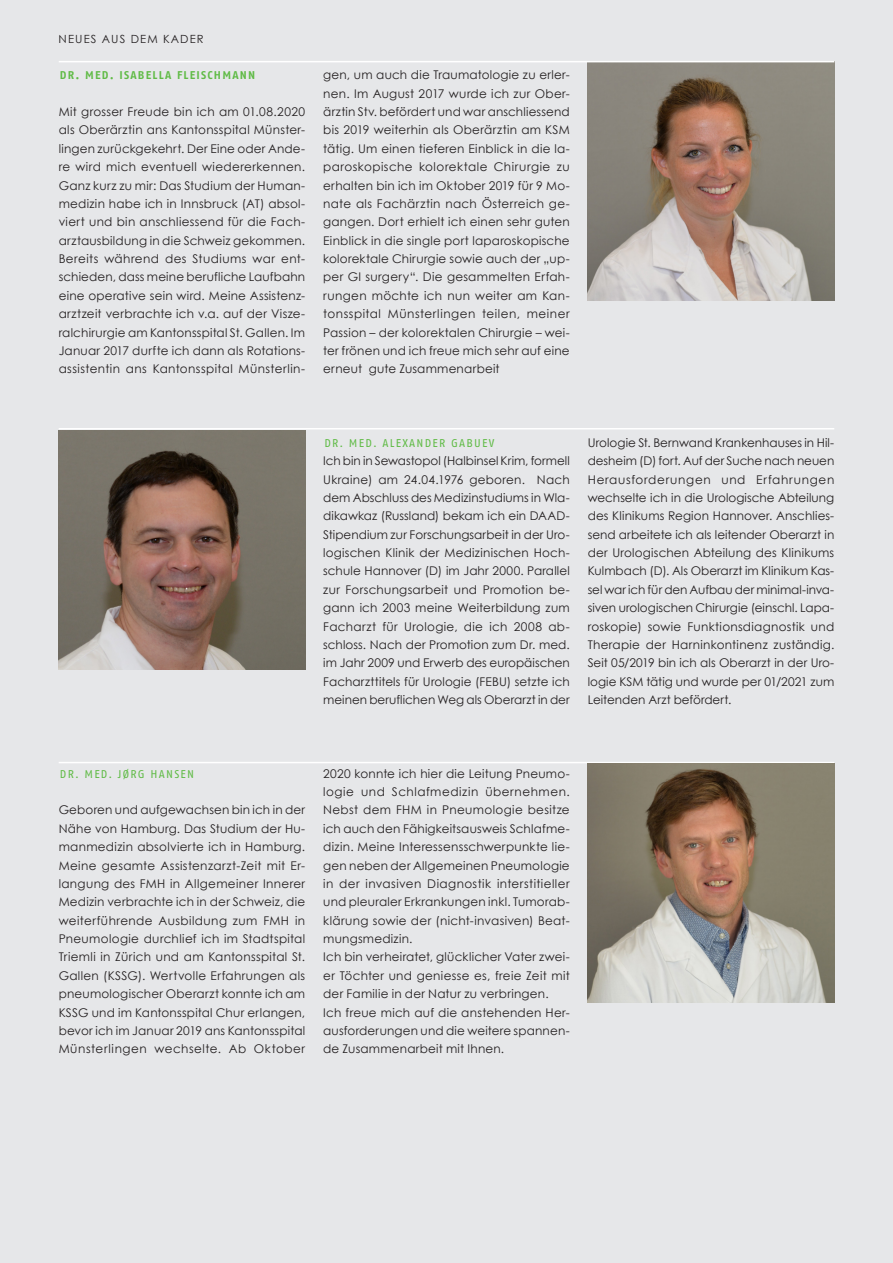
<style>
.page{position:relative;width:893px;height:1263px;background:#e6e7e9}
.page>*{position:absolute;margin:0;border:0;box-sizing:border-box;transform-origin:0 0}
.Lauftext{font:12px/18.3px "Century Gothic";letter-spacing:.015em;color:#231f20;text-align:justify}
.Überschrift_1{font:11.25px "Fago OT";letter-spacing:.11em;color:#60bb46}
.Überschrift_1-2{font:700 11.25px "Fago OT";letter-spacing:.11em;color:#60bb46}
.Überschrift_1-3{font:11.25px "Century Gothic";letter-spacing:.1em;color:#231f20}
</style>
<div class="page">
<hr style="left:59px;top:428px;width:775px;height:1px;background:#fff">
<hr style="left:59px;top:762px;width:775px;height:1px;background:#fff">
<img style="left:588px;top:62px;width:246px;height:239px">
<img style="left:588px;top:763px;width:246px;height:239px">
<img style="left:59px;top:431px;width:246px;height:239px">
<hr style="left:59px;top:61px;width:775px;height:1px;background:#fff">
<p class="Überschrift_1-3" style="left:59px;top:31px;width:147px">NEUES AUS DEM KADER</p>
<p class="Überschrift_1-2" style="left:60px;top:69px;width:197px">DR. MED. ISABELLA FLEISCHMANN</p>
<p class="Lauftext" style="left:59px;top:102px;width:248px">Mit grosser Freude bin ich am 01.08.2020 als Oberärztin ans Kantonsspital Münster&shy;lingen zurückgekehrt. Der Eine oder Ande&shy;re wird mich eventuell wiedererkennen.<br>Ganz kurz zu mir: Das Studium der Human&shy;medizin habe ich in Innsbruck (AT) absol&shy;viert und bin anschliessend für die Fach&shy;arztausbildung in die Schweiz gekommen.<br>Bereits während des Studiums war ent&shy;schieden, dass meine berufliche Laufbahn eine operative sein wird. Meine Assistenz&shy;arztzeit verbrachte ich v.a. auf der Visze&shy;ralchirurgie am Kantonsspital St. Gallen. Im Januar 2017 durfte ich dann als Rotations&shy;assistentin ans Kantonsspital Münsterlin-</p>
<p class="Lauftext" style="left:323px;top:66px;width:248px">gen, um auch die Traumatologie zu erler&shy;nen. Im August 2017 wurde ich zur Ober&shy;ärztin Stv. befördert und war anschliessend bis 2019 weiterhin als Oberärztin am KSM tätig. Um einen tieferen Einblick in die la&shy;paroskopische kolorektale Chirurgie zu erhalten bin ich im Oktober 2019 für 9 Mo&shy;nate als Fachärztin nach Österreich ge&shy;gangen. Dort erhielt ich einen sehr guten Einblick in die single port laparoskopische kolorektale Chirurgie sowie auch der „up&shy;per GI surgery“. Die gesammelten Erfah&shy;rungen möchte ich nun weiter am Kan&shy;tonsspital Münsterlingen teilen, meiner Passion – der kolorektalen Chirurgie – wei&shy;ter frönen und ich freue mich sehr auf eine erneut gute Zusammenarbeit</p>
<p class="Überschrift_1" style="left:324px;top:436px;width:172px">DR. MED. ALEXANDER GABUEV</p>
<p class="Lauftext" style="left:323px;top:451px;width:248px">Ich bin in Sewastopol (Halbinsel Krim, formell Ukraine) am 24.04.1976 geboren. Nach dem Abschluss des Medizinstudiums in Wla&shy;dikawkaz (Russland) bekam ich ein DAAD-Stipendium zur Forschungsarbeit in der Uro&shy;logischen Klinik der Medizinischen Hoch&shy;schule Hannover (D) im Jahr 2000. Parallel zur Forschungsarbeit und Promotion be&shy;gann ich 2003 meine Weiterbildung zum Facharzt für Urologie, die ich 2008 ab&shy;schloss. Nach der Promotion zum Dr. med. im Jahr 2009 und Erwerb des europäischen Facharzttitels für Urologie (FEBU) setzte ich meinen beruflichen Weg als Oberarzt in der</p>
<p class="Lauftext" style="left:588px;top:433px;width:248px">Urologie St. Bernwand Krankenhauses in Hil&shy;desheim (D) fort. Auf der Suche nach neuen Herausforderungen und Erfahrungen wechselte ich in die Urologische Abteilung des Klinikums Region Hannover. Anschlies&shy;send arbeitete ich als leitender Oberarzt in der Urologischen Abteilung des Klinikums Kulmbach (D). Als Oberarzt im Klinikum Kas&shy;sel war ich für den Aufbau der minimal-inva&shy;siven urologischen Chirurgie (einschl. Lapa&shy;roskopie) sowie Funktionsdiagnostik und Therapie der Harninkontinenz zuständig.<br>Seit 05/2019 bin ich als Oberarzt in der Uro&shy;logie KSM tätig und wurde per 01/2021 zum Leitenden Arzt befördert.</p>
<p class="Überschrift_1" style="left:60px;top:767px;width:136px">DR. MED. JØRG HANSEN</p>
<p class="Lauftext" style="left:59px;top:801px;width:248px">Geboren und aufgewachsen bin ich in der Nähe von Hamburg. Das Studium der Hu&shy;manmedizin absolvierte ich in Hamburg.<br>Meine gesamte Assistenzarzt-Zeit mit Er&shy;langung des FMH in Allgemeiner Innerer Medizin verbrachte ich in der Schweiz, die weiterführende Ausbildung zum FMH in Pneumologie durchlief ich im Stadtspital Triemli in Zürich und am Kantonsspital St.<br>Gallen (KSSG). Wertvolle Erfahrungen als pneumologischer Oberarzt konnte ich am KSSG und im Kantonsspital Chur erlangen, bevor ich im Januar 2019 ans Kantonsspital Münsterlingen wechselte. Ab Oktober</p>
<p class="Lauftext" style="left:323px;top:764px;width:248px">2020 konnte ich hier die Leitung Pneumo&shy;logie und Schlafmedizin übernehmen.<br>Nebst dem FHM in Pneumologie besitze ich auch den Fähigkeitsausweis Schlafme&shy;dizin. Meine Interessensschwerpunkte lie&shy;gen neben der Allgemeinen Pneumologie in der invasiven Diagnostik interstitieller und pleuraler Erkrankungen inkl. Tumorab&shy;klärung sowie der (nicht-invasiven) Beat&shy;mungsmedizin.</p>
<p class="Lauftext" style="left:323px;top:948px;width:248px">Ich bin verheiratet, glücklicher Vater zwei&shy;er Töchter und geniesse es, freie Zeit mit der Familie in der Natur zu verbringen.</p>
<p class="Lauftext" style="left:323px;top:1003px;width:248px">Ich freue mich auf die anstehenden Her&shy;ausforderungen und die weitere spannen&shy;de Zusammenarbeit mit Ihnen.</p>
</div>
